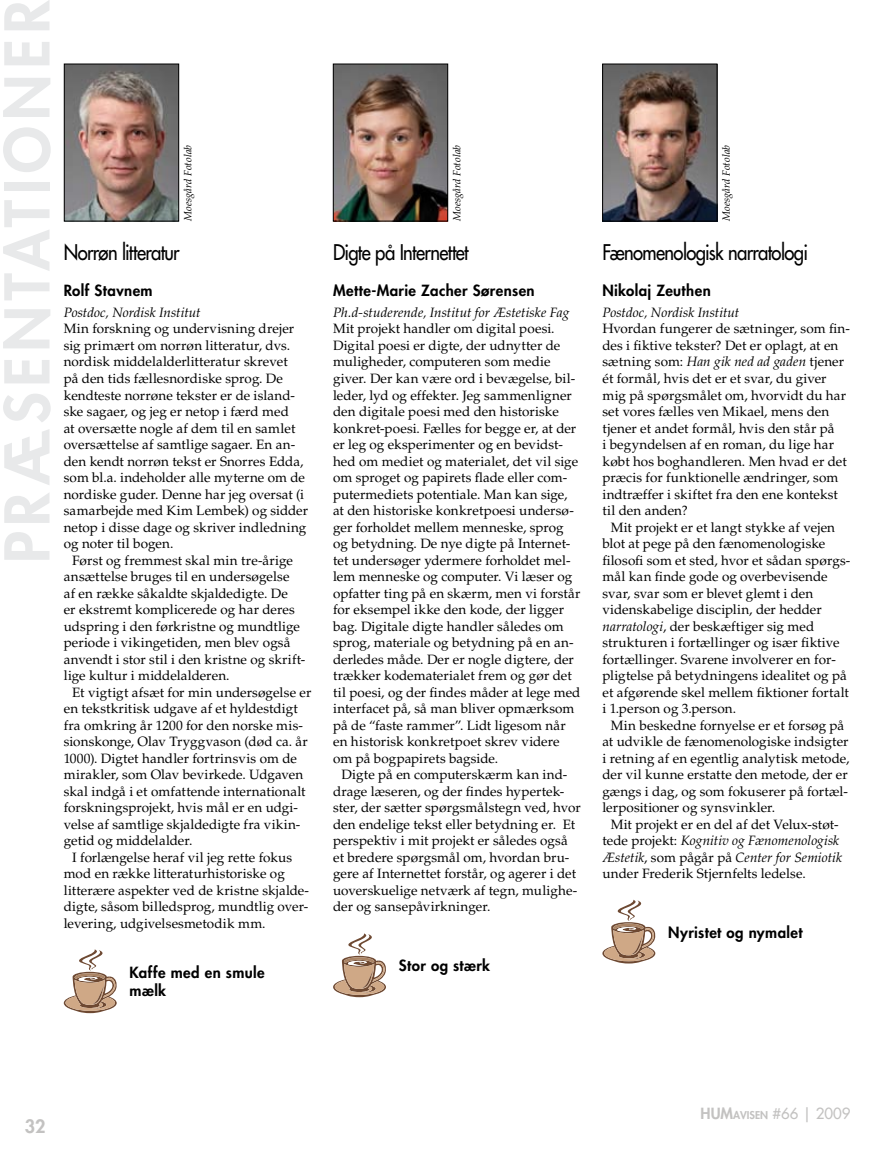
<style>
.page{position:relative;width:893px;height:1149px;background:#fff}
.page>*{position:absolute;margin:0;border:0;box-sizing:border-box;transform-origin:0 0}
.t1{font:800 60px "Futura Std";letter-spacing:.095em;color:#e8e9ea}
.t2{font:500 21px "Futura Std";letter-spacing:-.035em;color:#000;scale:.88 1}
.t3{font:800 18px "Futura Std";color:#c3c2c1}
.t4{font:800 15px/18px "Futura Std";letter-spacing:.025em;color:#000}
.t5{font:500 15px "Futura Std";color:#c3c2c1}
.t6{font:13.5px/16.5px "Palatino LT Std";letter-spacing:.005em;color:#000}
.t7{font:italic 13.5px "Palatino LT Std";color:#000}
.t8{font:italic 10.5px "Palatino LT Std";letter-spacing:.005em;color:#000}
.s1{font-style:italic}
.s2{font-weight:800}
.s3{font-weight:800;font-size:10.5px}
</style>
<div class="page">
<img style="left:335px;top:66px;width:111px;height:153px">
<div style="left:333px;top:64px;width:115px;height:157px;border:1px solid #000"></div>
<img style="left:604px;top:66px;width:111px;height:153px">
<div style="left:602px;top:64px;width:115px;height:157px;border:1px solid #000"></div>
<img style="left:66px;top:66px;width:111px;height:153px">
<div style="left:64px;top:64px;width:115px;height:157px;border:1px solid #000"></div>
<svg style="left:64px;top:949px;width:53px;height:63px"></svg>
<svg style="left:333px;top:933px;width:53px;height:63px"></svg>
<svg style="left:602px;top:899px;width:54px;height:64px"></svg>
<h1 class="t1" style="left:-11px;top:563px;width:564px;rotate:-90deg">PRÆSENTATIONER</h1>
<p class="t8" style="left:182px;top:221px;width:78px;rotate:-90deg">Moesgård Fotolab</p>
<p class="t8" style="left:451px;top:221px;width:78px;rotate:-90deg">Moesgård Fotolab</p>
<p class="t8" style="left:720px;top:221px;width:78px;rotate:-90deg">Moesgård Fotolab</p>
<h2 class="t2" style="left:64px;top:239px;width:133px">Norrøn litteratur</h2>
<p class="t4" style="left:64px;top:281px;width:90px">Rolf Stavnem</p>
<p class="t7" style="left:64px;top:304px;width:138px">Postdoc, Nordisk Institut</p>
<p class="t6" style="left:64px;top:321px;width:246px">Min forskning og undervisning drejer sig primært om norrøn litteratur, dvs. nordisk middelalderlitteratur skrevet<br>på den tids fællesnordiske sprog. De kendteste norrøne tekster er de island&shy;ske sagaer, og jeg er netop i færd med<br>at oversætte nogle af dem til en samlet oversættelse af samtlige sagaer. En an&shy;den kendt norrøn tekst er Snorres Edda, som bl.a. indeholder alle myterne om de nordiske guder. Denne har jeg oversat (i samarbejde med Kim Lembek) og sidder netop i disse dage og skriver indledning og noter til bogen.</p>
<p class="t6" style="left:64px;top:552px;width:243px;text-indent:9px">Først og fremmest skal min tre-årige ansættelse bruges til en undersøgelse<br>af en række såkaldte skjaldedigte. De<br>er ekstremt komplicerede og har deres udspring i den førkristne og mundtlige periode i vikingetiden, men blev også anvendt i stor stil i den kristne og skrift&shy;lige kultur i middelalderen.</p>
<p class="t6" style="left:64px;top:684px;width:249px;text-indent:9px">Et vigtigt afsæt for min undersøgelse er en tekstkritisk udgave af et hyldestdigt fra omkring år 1200 for den norske mis&shy;sionskonge, Olav Tryggvason (død ca. år 1000). Digtet handler fortrinsvis om de mirakler, som Olav bevirkede. Udgaven skal indgå i et omfattende internationalt forskningsprojekt, hvis mål er en udgi&shy;velse af samtlige skjaldedigte fra vikin&shy;getid og middelalder.</p>
<p class="t6" style="left:64px;top:848px;width:247px;text-indent:9px">I forlængelse heraf vil jeg rette fokus mod en række litteraturhistoriske og litterære aspekter ved de kristne skjalde&shy;digte, såsom billedsprog, mundtlig over&shy;levering, udgivelsesmetodik mm.</p>
<h2 class="t2" style="left:333px;top:239px;width:156px">Digte på Internettet</h2>
<p class="t4" style="left:333px;top:281px;width:203px">Mette-Marie Zacher Sørensen</p>
<p class="t7" style="left:333px;top:304px;width:238px">Ph.d-studerende, Institut for Æstetiske Fag</p>
<p class="t6" style="left:333px;top:321px;width:249px">Mit projekt handler om digital poesi.<br>Digital poesi er digte, der udnytter de muligheder, computeren som medie giver. Der kan være ord i bevægelse, bil&shy;leder, lyd og effekter. Jeg sammenligner den digitale poesi med den historiske konkret-poesi. Fælles for begge er, at der er leg og eksperimenter og en bevidst&shy;hed om mediet og materialet, det vil sige om sproget og papirets flade eller com&shy;putermediets potentiale. Man kan sige, at den historiske konkretpoesi undersø&shy;ger forholdet mellem menneske, sprog og betydning. De nye digte på Internet&shy;tet undersøger ydermere forholdet mel&shy;lem menneske og computer. Vi læser og opfatter ting på en skærm, men vi forstår for eksempel ikke den kode, der ligger bag. Digitale digte handler således om sprog, materiale og betydning på en an&shy;derledes måde. Der er nogle digtere, der trækker kodematerialet frem og gør det til poesi, og der findes måder at lege med interfacet på, så man bliver opmærksom på de “faste rammer”. Lidt ligesom når en historisk konkretpoet skrev videre om på bogpapirets bagside.</p>
<p class="t6" style="left:333px;top:766px;width:249px;text-indent:8px">Digte på en computerskærm kan ind&shy;drage læseren, og der findes hypertek&shy;ster, der sætter spørgsmålstegn ved, hvor den endelige tekst eller betydning er. Et perspektiv i mit projekt er således også et bredere spørgsmål om, hvordan bru&shy;gere af Internettet forstår, og agerer i det uoverskuelige netværk af tegn, mulighe&shy;der og sansepåvirkninger.</p>
<p class="t4" style="left:130px;top:963px;width:136px">Kaffe med en smule mælk</p>
<p class="t4" style="left:399px;top:956px;width:93px">Stor og stærk</p>
<h2 class="t2" style="left:602px;top:239px;width:235px">Fænomenologisk narratologi</h2>
<p class="t4" style="left:602px;top:281px;width:110px">Nikolaj Zeuthen</p>
<p class="t7" style="left:602px;top:304px;width:138px">Postdoc, Nordisk Institut</p>
<p class="t6" style="left:602px;top:321px;width:249px">Hvordan fungerer de sætninger, som fin&shy;des i fiktive tekster? Det er oplagt, at en sætning som: <span class="s1">Han gik ned ad gaden</span> tjener ét formål, hvis det er et svar, du giver mig på spørgsmålet om, hvorvidt du har set vores fælles ven Mikael, mens den tjener et andet formål, hvis den står på<br>i begyndelsen af en roman, du lige har købt hos boghandleren. Men hvad er det præcis for funktionelle ændringer, som indtræffer i skiftet fra den ene kontekst til den anden?</p>
<p class="t6" style="left:602px;top:519px;width:250px;text-indent:9px">Mit projekt er et langt stykke af vejen blot at pege på den fænomenologiske filosofi som et sted, hvor et sådan spørgs&shy;mål kan finde gode og overbevisende svar, svar som er blevet glemt i den videnskabelige disciplin, der hedder <span class="s1">narratologi</span>, der beskæftiger sig med strukturen i fortællinger og især fiktive fortællinger. Svarene involverer en for&shy;pligtelse på betydningens idealitet og på et afgørende skel mellem fiktioner fortalt i 1.person og 3.person.</p>
<p class="t6" style="left:602px;top:717px;width:248px;text-indent:9px">Min beskedne fornyelse er et forsøg på at udvikle de fænomenologiske indsigter i retning af en egentlig analytisk metode, der vil kunne erstatte den metode, der er gængs i dag, og som fokuserer på fortæl&shy;lerpositioner og synsvinkler.</p>
<p class="t6" style="left:602px;top:815px;width:241px;text-indent:9px">Mit projekt er en del af det Velux-støt&shy;tede projekt: <span class="s1">Kognitiv og Fænomenologisk Æstetik</span>, som pågår på <span class="s1">Center for Semiotik </span>under Frederik Stjernfelts ledelse.</p>
<p class="t4" style="left:668px;top:922px;width:136px">Nyristet og nymalet</p>
<h3 class="t3" style="left:25px;top:1114px;width:22px">32</h3>
<p class="t5" style="left:701px;top:1103px;width:151px"><span class="s2">HUM</span><span class="s3">AVISEN</span> #66 | 2009</p>
</div>
